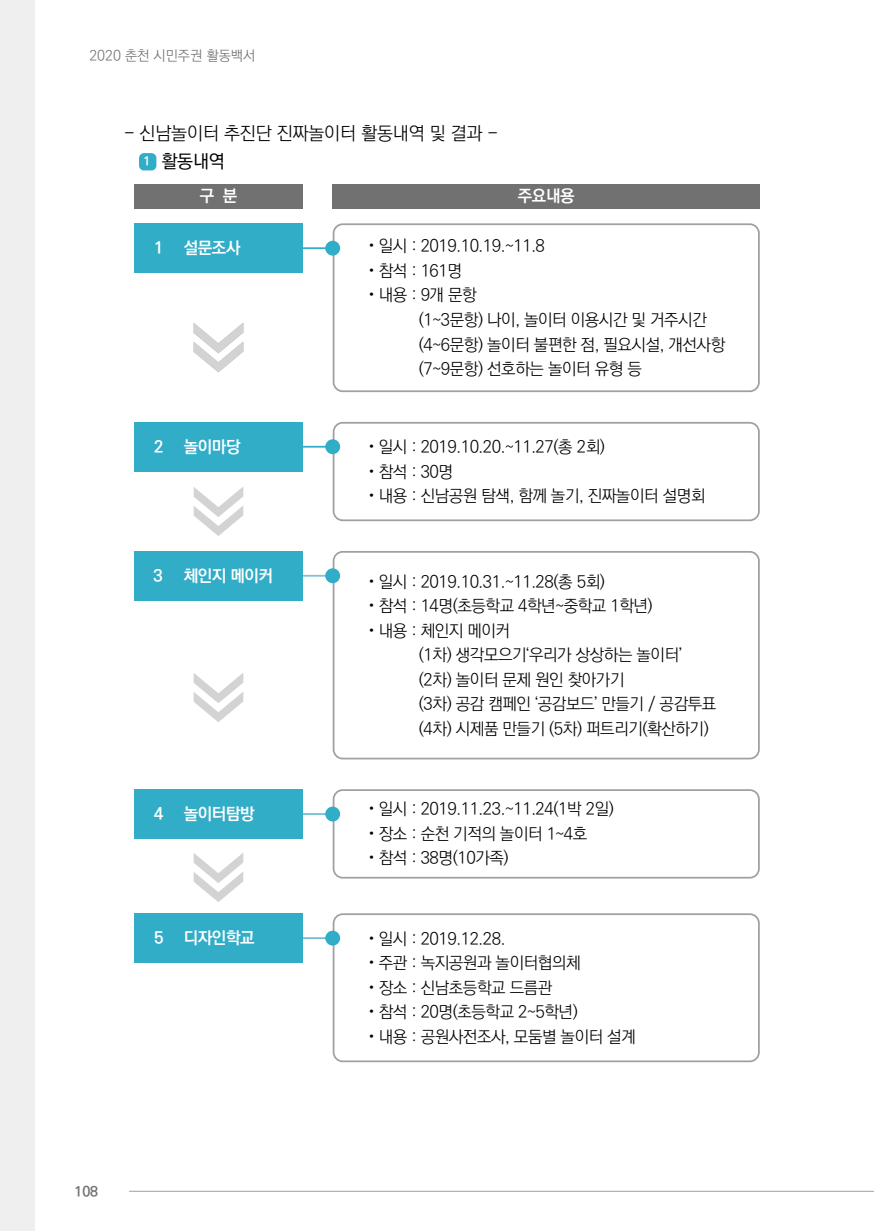
<style>
.page{position:relative;width:874px;height:1231px;background:#fff}
.page>*{position:absolute;margin:0;border:0;box-sizing:border-box;transform-origin:0 0}
.t1{font:300 18.38px/28px "Ko Pub World Dotum";letter-spacing:-.01em;color:#000}
.t2{font:300 16.62px/24.5px "Ko Pub World Dotum";letter-spacing:-.025em;color:#000}
.t3{font:700 16.62px "Ko Pub World Dotum";letter-spacing:-.025em;color:#fff}
.t4{font:300 14px "Ko Pub World Dotum";color:#727171}
.t5{font:700 14px "Ko Pub World Dotum";color:#727171}
.s1{font-weight:700;font-size:12.25px;color:#fff}
.s2{font-weight:500}
</style>
<div class="page">
<hr style="left:129px;top:1190px;width:744px;height:1px;background:#9fa0a0">
<div style="left:0;top:0;width:35px;height:1230px;background:#efefef"></div>
<div style="left:139px;top:153px;width:17px;height:17px;background:#31adc8;border-radius:5px"></div>
<div style="left:332px;top:789px;width:427px;height:89px;border:2px solid #9fa0a0;border-radius:9px"></div>
<div style="left:332px;top:913px;width:427px;height:149px;border:2px solid #9fa0a0;border-radius:9px"></div>
<div style="left:332px;top:422px;width:427px;height:99px;border:2px solid #9fa0a0;border-radius:9px"></div>
<div style="left:332px;top:223px;width:427px;height:169px;border:2px solid #9fa0a0;border-radius:9px"></div>
<hr style="left:278px;top:446px;width:59px;height:1px;background:#31adc8">
<hr style="left:278px;top:247px;width:59px;height:2px;background:#31adc8">
<div style="left:325px;top:439px;width:15px;height:15px;background:#31adc8;border-radius:50%"></div>
<div style="left:325px;top:241px;width:15px;height:14px;background:#31adc8;border-radius:50%"></div>
<hr style="left:278px;top:813px;width:59px;height:1px;background:#70bdd3">
<hr style="left:278px;top:937px;width:59px;height:1px;background:#70bdd3">
<div style="left:332px;top:551px;width:427px;height:208px;border:2px solid #9fa0a0;border-radius:9px"></div>
<div style="left:325px;top:806px;width:15px;height:15px;background:#31adc8;border-radius:50%"></div>
<div style="left:325px;top:930px;width:15px;height:15px;background:#31adc8;border-radius:50%"></div>
<hr style="left:278px;top:575px;width:59px;height:1px;background:#7cc1d5">
<div style="left:325px;top:568px;width:15px;height:15px;background:#31adc8;border-radius:50%"></div>
<div style="left:134px;top:422px;width:169px;height:49px;background:#31adc8"></div>
<div style="left:134px;top:223px;width:169px;height:50px;background:#31adc8"></div>
<div style="left:134px;top:551px;width:169px;height:49px;background:#31adc8"></div>
<div style="left:134px;top:789px;width:169px;height:49px;background:#31adc8"></div>
<div style="left:134px;top:913px;width:169px;height:49px;background:#31adc8"></div>
<div style="left:134px;top:184px;width:169px;height:24px;background:#727171"></div>
<div style="left:332px;top:184px;width:427px;height:24px;background:#727171"></div>
<svg style="left:193px;top:323px;width:50px;height:49px"></svg>
<svg style="left:193px;top:487px;width:50px;height:49px"></svg>
<svg style="left:193px;top:673px;width:50px;height:49px"></svg>
<svg style="left:193px;top:853px;width:50px;height:49px"></svg>
<p class="t4" style="left:89px;top:46px;width:167px">2020 춘천 시민주권 활동백서</p>
<p class="t1" style="left:143px;top:120px;width:356px;text-indent:-19px">- 신남놀이터 추진단 진짜놀이터 활동내역 및 결과 -<br><span class="s1">1</span> <span class="s2">활동내역</span></p>
<p class="t3" style="left:154px;top:236px;width:11px">1</p>
<p class="t3" style="left:200px;top:184px;width:39px">구 분</p>
<p class="t3" style="left:517px;top:184px;width:58px">주요내용</p>
<p class="t3" style="left:184px;top:236px;width:58px">설문조사</p>
<p class="t2" style="left:364px;top:234px;width:182px">・일시 : 2019.10.19.~11.8・참석 : 161명<br>・내용 : 9개 문항</p>
<p class="t2" style="left:418px;top:308px;width:308px">(1~3문항) 나이, 놀이터 이용시간 및 거주시간 (4~6문항) 놀이터 불편한 점, 필요시설, 개선사항 (7~9문항) 선호하는 놀이터 유형 등</p>
<p class="t3" style="left:154px;top:434px;width:11px">2</p>
<p class="t3" style="left:184px;top:434px;width:58px">놀이마당</p>
<p class="t2" style="left:364px;top:435px;width:342px">・일시 : 2019.10.20.~11.27(총 2회)<br>・참석 : 30명<br>・내용 : 신남공원 탐색, 함께 놀기, 진짜놀이터 설명회</p>
<p class="t3" style="left:154px;top:563px;width:121px">3 체인지 메이커</p>
<p class="t3" style="left:154px;top:801px;width:11px">4</p>
<p class="t3" style="left:184px;top:801px;width:72px">놀이터탐방</p>
<p class="t3" style="left:154px;top:925px;width:11px">5</p>
<p class="t3" style="left:184px;top:925px;width:72px">디자인학교</p>
<p class="t5" style="left:74px;top:1181px;width:25px">108</p>
<p class="t2" style="left:364px;top:569px;width:290px">・일시 : 2019.10.31.~11.28(총 5회)<br>・참석 : 14명(초등학교 4학년~중학교 1학년)・내용 : 체인지 메이커</p>
<p class="t2" style="left:418px;top:643px;width:299px">(1차) 생각모으기‘우리가 상상하는 놀이터’ (2차) 놀이터 문제 원인 찾아가기<br>(3차) 공감 캠페인 ‘공감보드’ 만들기 / 공감투표 (4차) 시제품 만들기 (5차) 퍼트리기(확산하기)</p>
<p class="t2" style="left:364px;top:797px;width:251px">・일시 : 2019.11.23.~11.24(1박 2일)・장소 : 순천 기적의 놀이터 1~4호・참석 : 38명(10가족)</p>
<p class="t2" style="left:364px;top:926px;width:273px">・일시 : 2019.12.28.<br>・주관 : 녹지공원과 놀이터협의체<br>・장소 : 신남초등학교 드름관<br>・참석 : 20명(초등학교 2~5학년)<br>・내용 : 공원사전조사, 모둠별 놀이터 설계</p>
</div>
